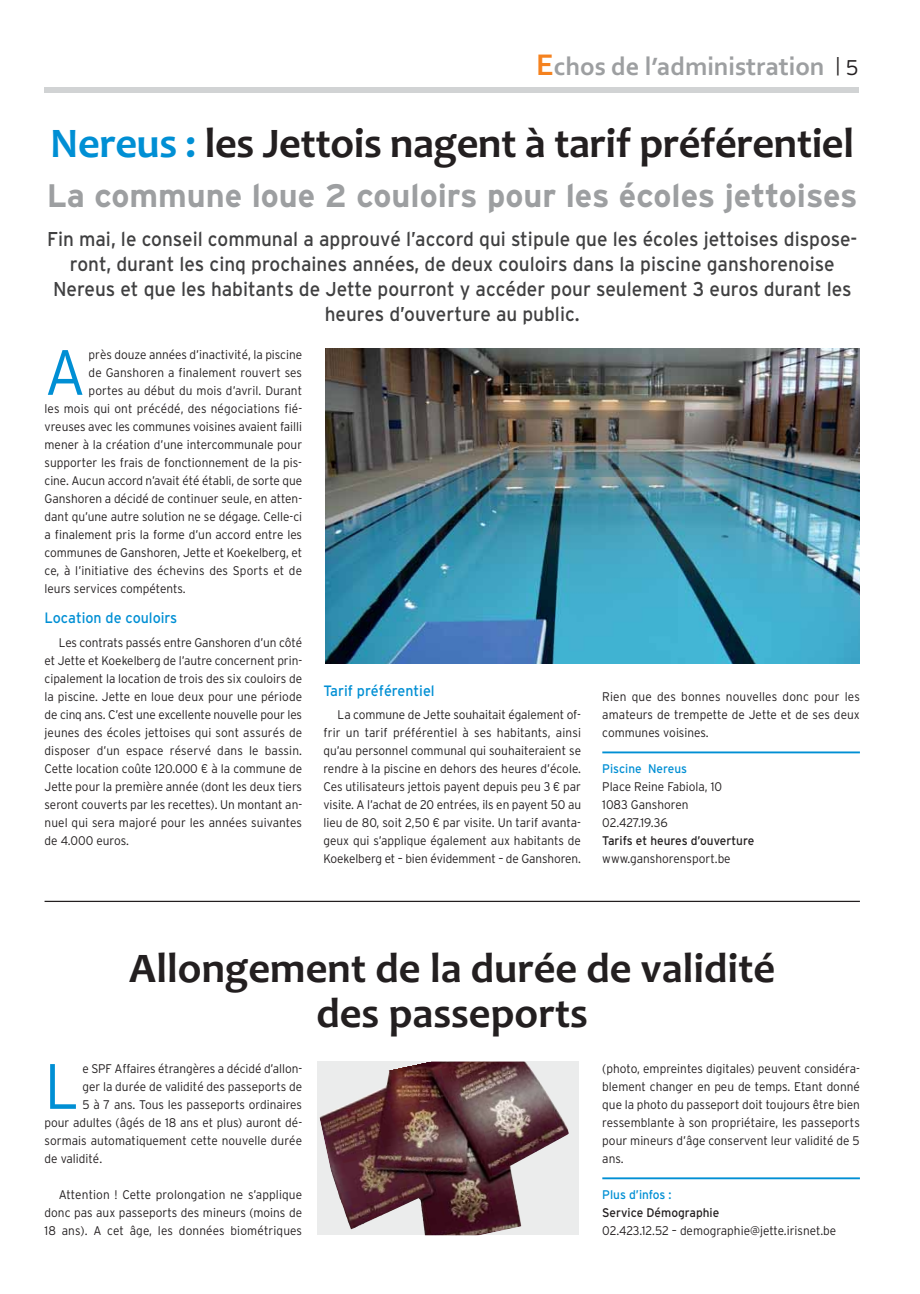
<style>
.page{position:relative;width:920px;height:1294px;background:#fff}
.page>*{position:absolute;margin:0;border:0;box-sizing:border-box;transform-origin:0 0}
.t1{font:300 63.88px "Interstate";color:#008fd4;scale:.95 1}
.t2{font:700 42.5px/45px "Candara";color:#231f20;text-align:center}
.t3{font:700 32.5px "Interstate";color:#9d9fa1}
.t4{font:700 26.25px "Corbel";color:#9d9fa1}
.t5{font:20px/25px "Interstate";color:#404041;text-align:center;scale:.95 1}
.t6{font:15px "Interstate";color:#008fd4;scale:.95 1}
.t7{font:300 12.5px/18px "Interstate";color:#231f20;text-align:justify;scale:.95 1}
.t8{font:12.5px "Interstate";color:#231f20;scale:.95 1}
.t9{font:12.5px "Interstate";color:#008fd4;scale:.95 1}
.s1{font-size:31.25px;color:#f5821f}
.s2{font-family:"Interstate";font-weight:300;font-size:18.75px;color:#231f20}
.s3{font-family:"Interstate";font-weight:300;font-size:21.25px;color:#231f20}
.s4{color:#008fd4}
</style>
<div class="page">
<div style="left:45px;top:87px;width:814px;height:6px;background:#d1d3d4"></div>
<hr style="left:602px;top:751px;width:257px;height:2px;background:#008fd4">
<img style="left:325px;top:348px;width:534px;height:316px">
<hr style="left:45px;top:901px;width:814px;height:1px;background:#231f20">
<hr style="left:602px;top:1177px;width:257px;height:2px;background:#008fd4">
<img style="left:317px;top:1061px;width:262px;height:174px">
<img style="left:319px;top:1077px;width:69px;height:39px">
<h3 class="t4" style="left:536px;top:57px;width:324px"><span class="s1">E</span>chos de l’administration <span class="s2">|</span> <span class="s3">5</span></h3>
<h2 class="t2" style="left:50px;top:125px;width:805px"><span class="s4">Nereus :</span> les Jettois nagent à tarif préférentiel</h2>
<h3 class="t3" style="left:47px;top:183px;width:812px">La commune loue 2 couloirs pour les écoles jettoises</h3>
<p class="t5" style="left:47px;top:228px;width:854px">Fin mai, le conseil communal a approuvé l’accord qui stipule que les écoles jettoises dispose&shy;ront, durant les cinq prochaines années, de deux couloirs dans la piscine ganshorenoise Nereus et que les habitants de Jette pourront y accéder pour seulement 3 euros durant les heures d’ouverture au public.</p>
<h1 class="t1" style="left:45px;top:348px;width:45px">A</h1>
<p class="t7" style="left:89px;top:346px;width:226px">près douze années d’inactivité, la piscine</p>
<p class="t7" style="left:89px;top:364px;width:226px">de Ganshoren a finalement rouvert ses</p>
<p class="t7" style="left:89px;top:382px;width:226px">portes au début du mois d’avril. Durant</p>
<p class="t7" style="left:45px;top:400px;width:273px">les mois qui ont précédé, des négociations fié-</p>
<p class="t7" style="left:45px;top:418px;width:273px">vreuses avec les communes voisines avaient failli</p>
<p class="t7" style="left:45px;top:436px;width:273px">mener à la création d’une intercommunale pour</p>
<p class="t7" style="left:45px;top:454px;width:272px">supporter les frais de fonctionnement de la pis-</p>
<p class="t7" style="left:45px;top:472px;width:273px">cine. Aucun accord n’avait été établi, de sorte que</p>
<p class="t7" style="left:45px;top:490px;width:273px">Ganshoren a décidé de continuer seule, en atten-</p>
<p class="t7" style="left:45px;top:508px;width:273px">dant qu’une autre solution ne se dégage. Celle-ci</p>
<p class="t7" style="left:45px;top:526px;width:273px">a finalement pris la forme d’un accord entre les</p>
<p class="t7" style="left:45px;top:544px;width:273px">communes de Ganshoren, Jette et Koekelberg, et</p>
<p class="t7" style="left:45px;top:562px;width:273px">ce, à l’initiative des échevins des Sports et de</p>
<p class="t7" style="left:45px;top:580px;width:150px">leurs services compétents.</p>
<p class="t6" style="left:45px;top:612px;width:141px">Location de couloirs</p>
<p class="t7" style="left:45px;top:634px;width:273px;text-indent:14px">Les contrats passés entre Ganshoren d’un côté et Jette et Koekelberg de l’autre concernent prin&shy;cipalement la location de trois des six couloirs de la piscine. Jette en loue deux pour une période de cinq ans. C’est une excellente nouvelle pour les jeunes des écoles jettoises qui sont assurés de disposer d’un espace réservé dans le bassin.<br>Cette location coûte 120.000 ¤ à la commune de Jette pour la première année (dont les deux tiers seront couverts par les recettes). Un montant an&shy;nuel qui sera majoré pour les années suivantes de 4.000 euros.</p>
<p class="t6" style="left:323px;top:685px;width:119px">Tarif préférentiel</p>
<p class="t7" style="left:323px;top:706px;width:273px;text-indent:14px">La commune de Jette souhaitait également of&shy;frir un tarif préférentiel à ses habitants, ainsi qu’au personnel communal qui souhaiteraient se rendre à la piscine en dehors des heures d’école.<br>Ces utilisateurs jettois payent depuis peu 3 ¤ par visite. A l’achat de 20 entrées, ils en payent 50 au lieu de 80, soit 2,50 ¤ par visite. Un tarif avanta&shy;geux qui s’applique également aux habitants de Koekelberg et – bien évidemment – de Ganshoren.</p>
<p class="t7" style="left:602px;top:688px;width:273px">Rien que des bonnes nouvelles donc pour les amateurs de trempette de Jette et de ses deux communes voisines.</p>
<p class="t9" style="left:602px;top:764px;width:91px">Piscine Nereus</p>
<p class="t7" style="left:602px;top:778px;width:128px;text-align:left">Place Reine Fabiola, 10<br>1083 Ganshoren<br>02.427.19.36</p>
<p class="t8" style="left:602px;top:836px;width:161px">Tarifs et heures d’ouverture</p>
<p class="t7" style="left:602px;top:850px;width:137px">www.ganshorensport.be</p>
<h2 class="t2" style="left:129px;top:950px;width:647px">Allongement de la durée de validité des passeports</h2>
<h1 class="t1" style="left:45px;top:1062px;width:38px">L</h1>
<p class="t7" style="left:82px;top:1060px;width:233px">e SPF Affaires étrangères a décidé d’allon-</p>
<p class="t7" style="left:82px;top:1078px;width:233px">ger la durée de validité des passeports de</p>
<p class="t7" style="left:82px;top:1096px;width:233px">5 à 7 ans. Tous les passeports ordinaires</p>
<p class="t7" style="left:45px;top:1114px;width:273px">pour adultes (âgés de 18 ans et plus) auront dé-</p>
<p class="t7" style="left:45px;top:1132px;width:273px">sormais automatiquement cette nouvelle durée</p>
<p class="t7" style="left:45px;top:1150px;width:62px">de validité.</p>
<p class="t7" style="left:45px;top:1186px;width:273px;text-indent:14px">Attention ! Cette prolongation ne s’applique donc pas aux passeports des mineurs (moins de 18 ans). A cet âge, les données biométriques</p>
<p class="t7" style="left:602px;top:1060px;width:273px">(photo, empreintes digitales) peuvent considéra&shy;blement changer en peu de temps. Etant donné que la photo du passeport doit toujours être bien ressemblante à son propriétaire, les passeports pour mineurs d’âge conservent leur validité de 5 ans.</p>
<p class="t9" style="left:602px;top:1189px;width:74px">Plus d’infos :</p>
<p class="t8" style="left:602px;top:1207px;width:125px">Service Démographie</p>
<p class="t7" style="left:602px;top:1222px;width:248px">02.423.12.52 – demographie@jette.irisnet.be</p>
</div>
